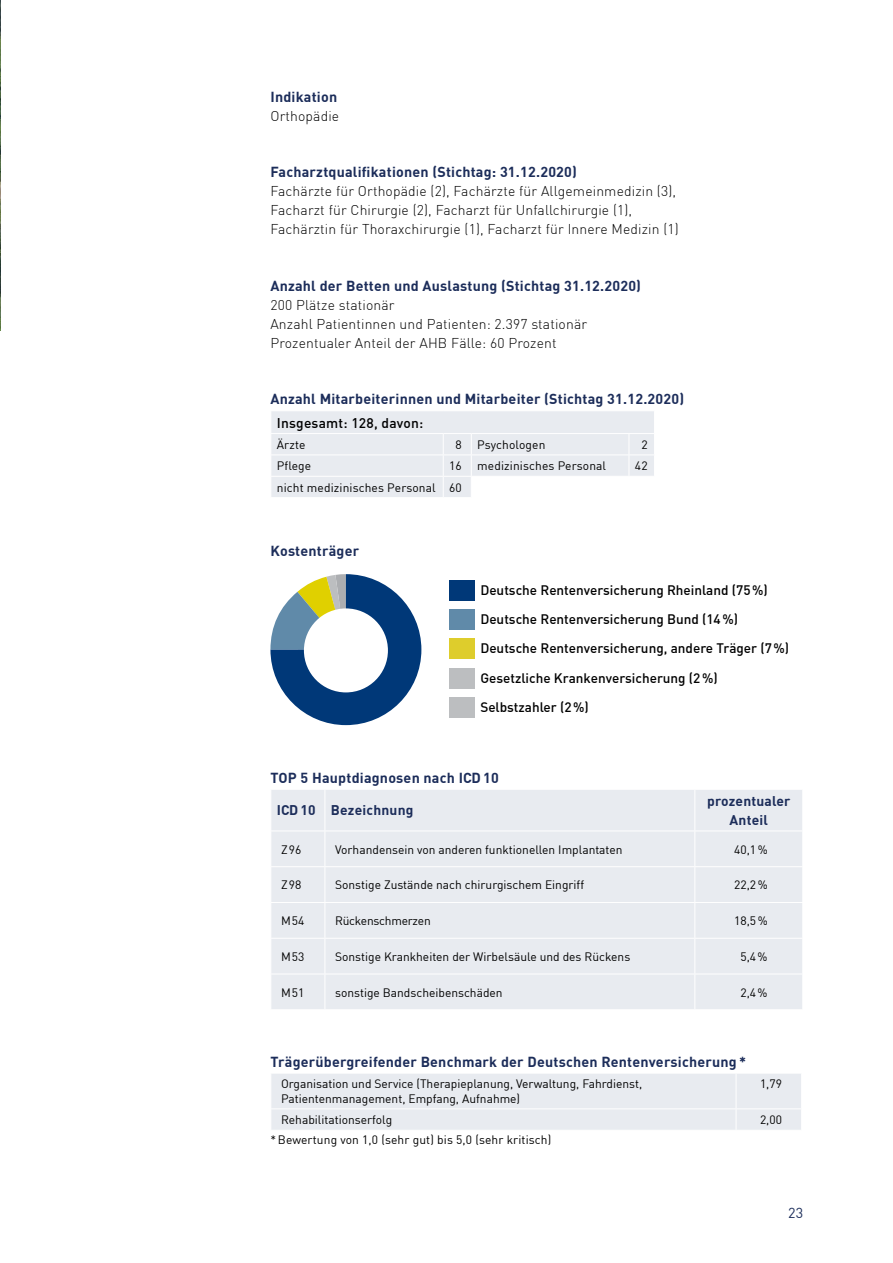
<style>
.page{position:relative;width:893px;height:1263px;background:#fff}
.page>*{position:absolute;margin:0;border:0;box-sizing:border-box;transform-origin:0 0}
.t1{font:700 14.25px "DIN";letter-spacing:.015em;color:#1c2d5a}
.t2{font:14.25px "DIN";color:#1c2d5a}
.t3{font:300 13.95px/18.9px "DIN";letter-spacing:.01em;color:#000}
.t4{font:700 13.8px/18.9px "DIN";letter-spacing:.015em;color:#1c2d5a;text-align:center}
.t5{font:500 13.8px "DIN";letter-spacing:.015em;color:#000}
.t6{font:500 13.5px/29.1px "DIN";color:#000}
.t7{font:12px/14.4px "DIN";color:#000}
.t8{font:12px "DIN";letter-spacing:-.02em;color:#000}
</style>
<div class="page">
<img style="left:0;top:0;width:1px;height:331px">
<svg style="left:271px;top:411px;width:383px;height:86px"></svg>
<div style="left:271px;top:790px;width:531px;height:219px;background:#e8ebf0"></div>
<hr style="left:325px;top:790px;width:1px;height:40px;background:#fff">
<hr style="left:694px;top:790px;width:1px;height:40px;background:#fff">
<hr style="left:270px;top:830px;width:55px;height:1px;background:#fff">
<hr style="left:325px;top:830px;width:370px;height:1px;background:#fff">
<hr style="left:325px;top:831px;width:1px;height:35px;background:#fff">
<hr style="left:695px;top:830px;width:108px;height:1px;background:#fff">
<hr style="left:694px;top:831px;width:1px;height:35px;background:#fff">
<hr style="left:270px;top:866px;width:55px;height:1px;background:#fff">
<hr style="left:325px;top:866px;width:370px;height:1px;background:#fff">
<hr style="left:325px;top:867px;width:1px;height:35px;background:#fff">
<hr style="left:695px;top:866px;width:108px;height:1px;background:#fff">
<hr style="left:694px;top:867px;width:1px;height:35px;background:#fff">
<hr style="left:270px;top:902px;width:55px;height:1px;background:#fff">
<hr style="left:325px;top:902px;width:370px;height:1px;background:#fff">
<hr style="left:325px;top:903px;width:1px;height:35px;background:#fff">
<hr style="left:695px;top:902px;width:108px;height:1px;background:#fff">
<hr style="left:694px;top:903px;width:1px;height:35px;background:#fff">
<hr style="left:270px;top:938px;width:55px;height:1px;background:#fff">
<hr style="left:325px;top:938px;width:370px;height:1px;background:#fff">
<hr style="left:325px;top:939px;width:1px;height:35px;background:#fff">
<hr style="left:695px;top:938px;width:108px;height:1px;background:#fff">
<hr style="left:694px;top:939px;width:1px;height:35px;background:#fff">
<hr style="left:270px;top:974px;width:55px;height:1px;background:#fff">
<hr style="left:325px;top:974px;width:370px;height:1px;background:#fff">
<hr style="left:325px;top:974px;width:1px;height:35px;background:#fff">
<hr style="left:695px;top:974px;width:108px;height:1px;background:#fff">
<hr style="left:694px;top:974px;width:1px;height:35px;background:#fff">
<div style="left:271px;top:1074px;width:530px;height:56px;background:#e8ebf0"></div>
<div style="left:449px;top:580px;width:25px;height:20px;background:#003878"></div>
<div style="left:449px;top:609px;width:25px;height:20px;background:#608aa9"></div>
<div style="left:449px;top:638px;width:25px;height:20px;background:#decd2c"></div>
<div style="left:449px;top:668px;width:25px;height:20px;background:#bcbec0"></div>
<div style="left:449px;top:697px;width:25px;height:20px;background:#bcbec0"></div>
<svg style="left:270px;top:574px;width:151px;height:151px"></svg>
<div style="left:304px;top:608px;width:84px;height:84px;background:#fff;border-radius:50%"></div>
<p class="t1" style="left:270px;top:87px;width:68px">Indikation</p>
<p class="t3" style="left:270px;top:106px;width:70px">Orthopädie</p>
<p class="t1" style="left:270px;top:163px;width:308px">Facharztqualifikationen (Stichtag: 31.12.2020)</p>
<p class="t3" style="left:270px;top:182px;width:410px">Fachärzte für Orthopädie (2), Fachärzte für Allgemeinmedizin (3),<br>Facharzt für Chirurgie (2), Facharzt für Unfallchirurgie (1),<br>Fachärztin für Thoraxchirurgie (1), Facharzt für Innere Medizin (1)</p>
<p class="t1" style="left:270px;top:276px;width:372px">Anzahl der Betten und Auslastung (Stichtag 31.12.2020)</p>
<p class="t3" style="left:270px;top:295px;width:318px">200 Plätze stationär<br>Anzahl Patientinnen und Patienten: 2.397 stationär<br>Prozentualer Anteil der AHB Fälle: 60 Prozent</p>
<p class="t1" style="left:270px;top:390px;width:415px">Anzahl Mitarbeiterinnen und Mitarbeiter (Stichtag 31.12.2020)</p>
<p class="t5" style="left:277px;top:414px;width:148px">Insgesamt: 128, davon:</p>
<p class="t7" style="left:277px;top:437px;width:30px">Ärzte</p>
<p class="t7" style="left:456px;top:437px;width:8px">8</p>
<p class="t7" style="left:477px;top:437px;width:70px">Psychologen</p>
<p class="t7" style="left:641px;top:437px;width:8px">2</p>
<p class="t7" style="left:277px;top:458px;width:36px">Pflege</p>
<p class="t7" style="left:449px;top:458px;width:14px">16</p>
<p class="t7" style="left:477px;top:458px;width:130px">medizinisches Personal</p>
<p class="t7" style="left:635px;top:458px;width:14px">42</p>
<p class="t7" style="left:277px;top:480px;width:187px">nicht medizinisches Personal 60</p>
<p class="t1" style="left:270px;top:541px;width:90px">Kostenträger</p>
<p class="t6" style="left:480px;top:575px;width:310px">Deutsche Rentenversicherung Rheinland (75%)<br>Deutsche Rentenversicherung Bund (14%)<br>Deutsche Rentenversicherung, andere Träger (7%)</p>
<p class="t6" style="left:480px;top:663px;width:239px">Gesetzliche Krankenversicherung (2%)<br>Selbstzahler (2%)</p>
<p class="t1" style="left:270px;top:768px;width:230px">TOP 5 Hauptdiagnosen nach ICD10</p>
<p class="t4" style="left:277px;top:800px;width:138px">ICD10 Bezeichnung</p>
<p class="t4" style="left:707px;top:791px;width:85px">prozentualer<br>Anteil</p>
<p class="t7" style="left:281px;top:842px;width:22px">Z96</p>
<p class="t7" style="left:335px;top:842px;width:289px">Vorhandensein von anderen funktionellen Implantaten</p>
<p class="t7" style="left:734px;top:842px;width:35px">40,1%</p>
<p class="t7" style="left:281px;top:877px;width:22px">Z98</p>
<p class="t7" style="left:335px;top:877px;width:250px">Sonstige Zustände nach chirurgischem Eingriff</p>
<p class="t7" style="left:734px;top:877px;width:35px">22,2%</p>
<p class="t7" style="left:281px;top:913px;width:25px">M54</p>
<p class="t8" style="left:335px;top:913px;width:97px">Rückenschmerzen</p>
<p class="t7" style="left:734px;top:913px;width:35px">18,5%</p>
<p class="t7" style="left:281px;top:949px;width:25px">M53</p>
<p class="t7" style="left:335px;top:949px;width:297px">Sonstige Krankheiten der Wirbelsäule und des Rückens</p>
<p class="t7" style="left:740px;top:949px;width:29px">5,4%</p>
<p class="t7" style="left:281px;top:985px;width:25px">M51</p>
<p class="t7" style="left:335px;top:985px;width:169px">sonstige Bandscheibenschäden</p>
<p class="t7" style="left:740px;top:985px;width:29px">2,4%</p>
<p class="t1" style="left:270px;top:1052px;width:477px">Trägerübergreifender Benchmark der Deutschen Rentenversicherung *</p>
<p class="t7" style="left:281px;top:1077px;width:363px">Organisation und Service (Therapieplanung, Verwaltung, Fahrdienst,<br>Patientenmanagement, Empfang, Aufnahme)</p>
<p class="t7" style="left:760px;top:1077px;width:23px">1,79</p>
<p class="t7" style="left:281px;top:1112px;width:113px">Rehabilitationserfolg</p>
<p class="t7" style="left:760px;top:1112px;width:23px">2,00</p>
<p class="t7" style="left:270px;top:1132px;width:282px">*Bewertung von 1,0 (sehr gut) bis 5,0 (sehr kritisch)</p>
<p class="t2" style="left:788px;top:1204px;width:17px">23</p>
</div>
